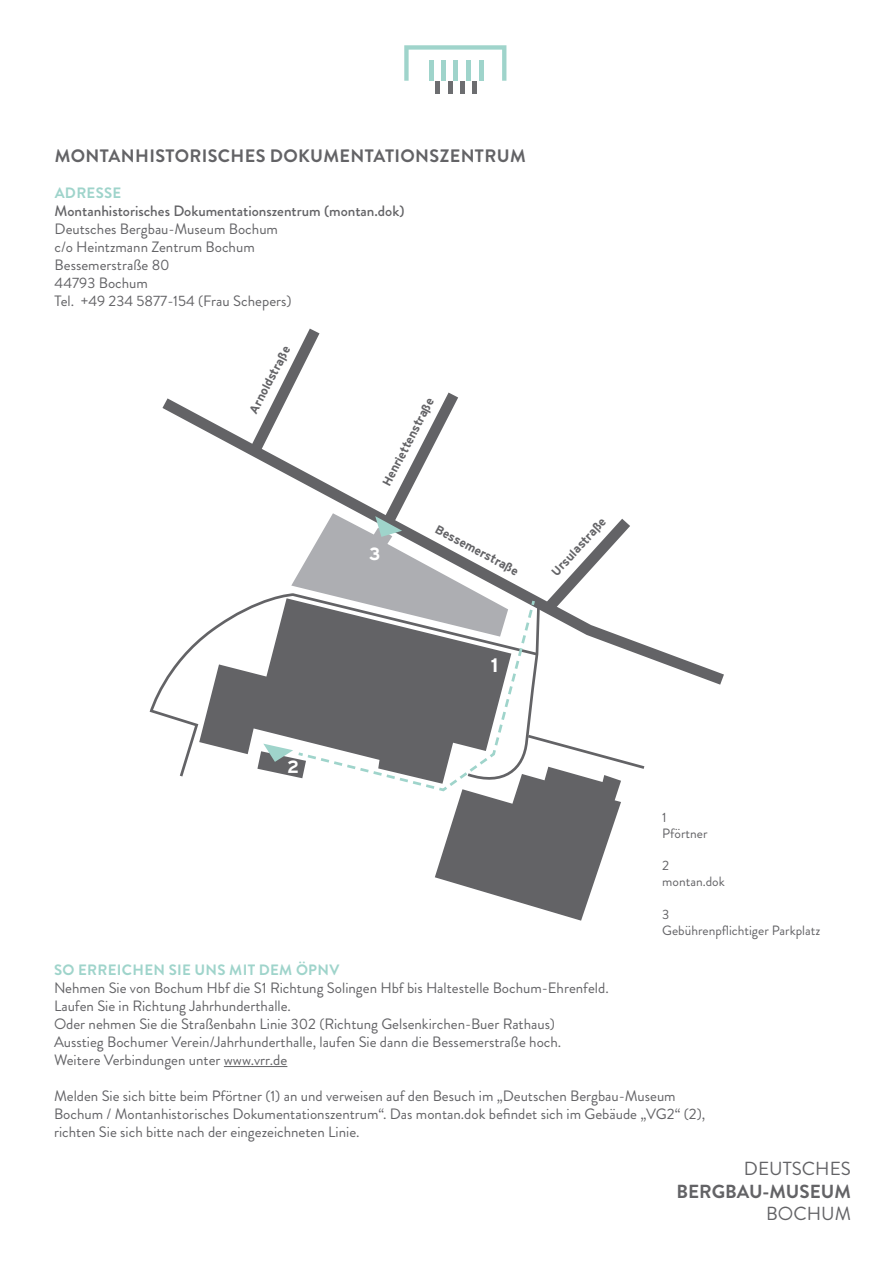
<style>
.page{position:relative;width:893px;height:1263px;background:#fff}
.page>*{position:absolute;margin:0;border:0;box-sizing:border-box;transform-origin:0 0}
.t1{font:700 19.5px "Interstate";color:#fff}
.t2{font:18.9px "Brandon Grotesque";color:#636366}
.t3{font:700 18.9px "Brandon Grotesque";color:#636366}
.t4{font:700 18px "Brandon Grotesque";letter-spacing:.02em;color:#636366}
.t5{font:700 17.55px "Interstate";color:#fff}
.t6{font:15px/18px "Brandon Grotesque";color:#636366}
.t7{font:500 15px "Brandon Grotesque";color:#636366}
.t8{font:700 15px "Brandon Grotesque";letter-spacing:.02em;color:#9fd4cb}
.t9{font:13.5px/16.2px "Brandon Grotesque";color:#636366}
.t10{font:700 12px "Interstate";color:#636366}
</style>
<div class="page">
<hr style="left:448px;top:81px;width:4px;height:13px;background:#6c6d70">
<hr style="left:473px;top:81px;width:4px;height:13px;background:#6c6d70">
<div style="left:435px;top:81px;width:5px;height:13px;background:#6c6d70"></div>
<hr style="left:460px;top:81px;width:4px;height:13px;background:#6c6d70">
<svg style="left:404px;top:45px;width:102px;height:36px"></svg>
<svg style="left:162px;top:398px;width:562px;height:287px"></svg>
<svg style="left:149px;top:591px;width:90px;height:186px"></svg>
<svg style="left:199px;top:598px;width:40px;height:179px"></svg>
<svg style="left:239px;top:328px;width:408px;height:593px"></svg>
<svg style="left:295px;top:598px;width:242px;height:195px"></svg>
<hr style="left:224px;top:1066px;width:63px;height:1px;background:#636366">
<p class="t4" style="left:55px;top:143px;width:472px">MONTANHISTORISCHES DOKUMENTATIONSZENTRUM</p>
<p class="t8" style="left:55px;top:183px;width:68px">ADRESSE</p>
<p class="t7" style="left:55px;top:201px;width:351px">Montanhistorisches Dokumentationszentrum (montan.dok)</p>
<p class="t6" style="left:55px;top:220px;width:238px">Deutsches Bergbau-Museum Bochum c/o Heintzmann Zentrum Bochum<br>Bessemerstraße 80<br>44793 Bochum<br>Tel. +49 234 5877-154 (Frau Schepers)</p>
<p class="t10" style="left:246px;top:410px;width:76px;rotate:-62deg">Arnoldstraße</p>
<p class="t5" style="left:287px;top:757px;width:13px">2</p>
<p class="t10" style="left:379px;top:482px;width:99px;rotate:-62deg">Henriettenstraße</p>
<p class="t5" style="left:369px;top:544px;width:13px">3</p>
<p class="t10" style="left:439px;top:522px;width:94px;rotate:28deg">Bessemerstraße</p>
<h1 class="t1" style="left:491px;top:654px;width:9px">1</h1>
<p class="t10" style="left:549px;top:570px;width:75px;rotate:-48deg">Ursulastraße</p>
<p class="t9" style="left:662px;top:809px;width:47px">1<br>Pförtner</p>
<p class="t9" style="left:662px;top:858px;width:64px">2 montan.dok</p>
<p class="t9" style="left:662px;top:906px;width:160px">3<br>Gebührenpflichtiger Parkplatz</p>
<p class="t8" style="left:54px;top:959px;width:287px">SO ERREICHEN SIE UNS MIT DEM ÖPNV</p>
<p class="t6" style="left:54px;top:979px;width:556px">Nehmen Sie von Bochum Hbf die S1 Richtung Solingen Hbf bis Haltestelle Bochum-Ehrenfeld.<br>Laufen Sie in Richtung Jahrhunderthalle.<br>Oder nehmen Sie die Straßenbahn Linie 302 (Richtung Gelsenkirchen-Buer Rathaus)<br>Ausstieg Bochumer Verein/Jahrhunderthalle, laufen Sie dann die Bessemerstraße hoch.<br>Weitere Verbindungen unter www.vrr.de</p>
<p class="t6" style="left:54px;top:1087px;width:653px">Melden Sie sich bitte beim Pförtner (1) an und verweisen auf den Besuch im „Deutschen Bergbau-Museum<br>Bochum / Montanhistorisches Dokumentationszentrum“. Das montan.dok befindet sich im Gebäude „VG2“ (2), richten Sie sich bitte nach der eingezeichneten Linie.</p>
<p class="t2" style="left:744px;top:1155px;width:109px">DEUTSCHES</p>
<p class="t3" style="left:676px;top:1178px;width:176px">BERGBAU-MUSEUM</p>
<p class="t2" style="left:766px;top:1201px;width:86px">BOCHUM</p>
</div>
